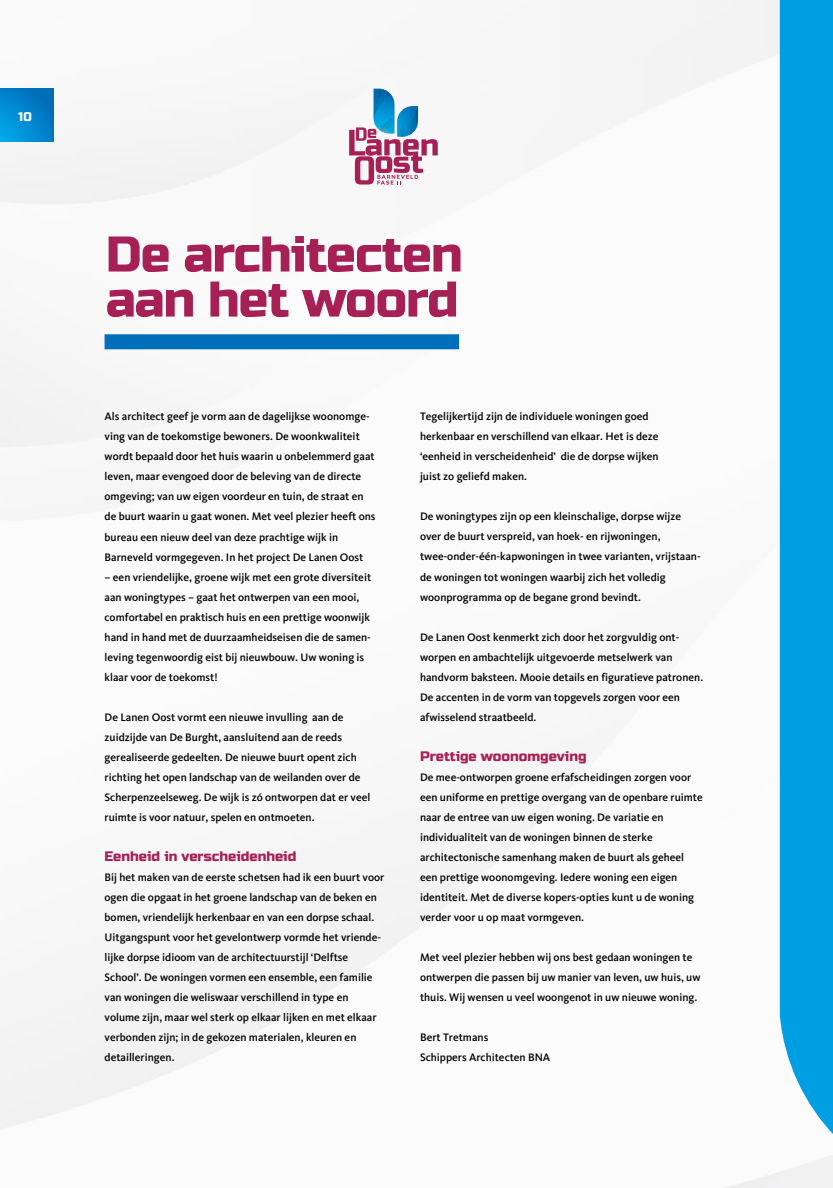
<style>
.page{position:relative;width:833px;height:1188px;background:#fff}
.page>*{position:absolute;margin:0;border:0;box-sizing:border-box;transform-origin:0 0}
.t1{font:50px/45px "Russo One";letter-spacing:-.02em;color:#a62055}
.t2{font:13.75px "Russo One";color:#a62055}
.t3{font:12.5px "Russo One";color:#fff}
.t4{font:500 11.25px/20px "Kievit";color:#000}
</style>
<div class="page">
<img style="left:0;top:0;width:780px;height:1187px">
<svg style="left:780px;top:0;width:53px;height:1187px;background:#13a6e4"></svg>
<div style="left:105px;top:334px;width:354px;height:15px;background:#006fb9"></div>
<svg style="left:0;top:89px;width:53px;height:53px;background:#0085cd"></svg>
<svg style="left:349px;top:89px;width:89px;height:95px"></svg>
<p class="t3" style="left:18px;top:109px;width:15px">10</p>
<h1 class="t1" style="left:106px;top:233px;width:358px">De architecten aan het woord</h1>
<p class="t4" style="left:105px;top:406px;width:272px">Als architect geef je vorm aan de dagelijkse woonomge&shy;ving van de toekomstige bewoners. De woonkwaliteit wordt bepaald door het huis waarin u onbelemmerd gaat leven, maar evengoed door de beleving van de directe omgeving; van uw eigen voordeur en tuin, de straat en de buurt waarin u gaat wonen. Met veel plezier heeft ons bureau een nieuw deel van deze prachtige wijk in Barneveld vormgegeven. In het project De Lanen Oost</p>
<p class="t4" style="left:105px;top:566px;width:268px">– een vriendelijke, groene wijk met een grote diversiteit aan woningtypes – gaat het ontwerpen van een mooi, comfortabel en praktisch huis en een prettige woonwijk hand in hand met de duurzaamheidseisen die de samen&shy;leving tegenwoordig eist bij nieuwbouw. Uw woning is klaar voor de toekomst!</p>
<p class="t4" style="left:105px;top:706px;width:267px">De Lanen Oost vormt een nieuwe invulling aan de zuidzijde van De Burght, aansluitend aan de reeds gerealiseerde gedeelten. De nieuwe buurt opent zich richting het open landschap van de weilanden over de Scherpenzeelseweg. De wijk is zó ontworpen dat er veel ruimte is voor natuur, spelen en ontmoeten.</p>
<p class="t2" style="left:105px;top:847px;width:193px">Eenheid in verscheidenheid</p>
<p class="t4" style="left:105px;top:866px;width:281px">Bij het maken van de eerste schetsen had ik een buurt voor ogen die opgaat in het groene landschap van de beken en bomen, vriendelijk herkenbaar en van een dorpse schaal.<br>Uitgangspunt voor het gevelontwerp vormde het vriende&shy;lijke dorpse idioom van de architectuurstijl ‘Delftse School’. De woningen vormen een ensemble, een familie van woningen die weliswaar verschillend in type en volume zijn, maar wel sterk op elkaar lijken en met elkaar verbonden zijn; in de gekozen materialen, kleuren en detailleringen.</p>
<p class="t4" style="left:420px;top:406px;width:240px">Tegelijkertijd zijn de individuele woningen goed herkenbaar en verschillend van elkaar. Het is deze ‘eenheid in verscheidenheid’ die de dorpse wijken juist zo geliefd maken.</p>
<p class="t4" style="left:420px;top:506px;width:282px">De woningtypes zijn op een kleinschalige, dorpse wijze over de buurt verspreid, van hoek- en rijwoningen, twee-onder-één-kapwoningen in twee varianten, vrijstaan&shy;de woningen tot woningen waarbij zich het volledig woonprogramma op de begane grond bevindt.</p>
<p class="t4" style="left:420px;top:626px;width:285px">De Lanen Oost kenmerkt zich door het zorgvuldig ont&shy;worpen en ambachtelijk uitgevoerde metselwerk van handvorm baksteen. Mooie details en figuratieve patronen.<br>De accenten in de vorm van topgevels zorgen voor een afwisselend straatbeeld.</p>
<p class="t2" style="left:420px;top:747px;width:168px">Prettige woonomgeving</p>
<p class="t4" style="left:420px;top:766px;width:284px">De mee-ontworpen groene erfafscheidingen zorgen voor een uniforme en prettige overgang van de openbare ruimte naar de entree van uw eigen woning. De variatie en individualiteit van de woningen binnen de sterke architectonische samenhang maken de buurt als geheel een prettige woonomgeving. Iedere woning een eigen identiteit. Met de diverse kopers-opties kunt u de woning verder voor u op maat vormgeven.</p>
<p class="t4" style="left:420px;top:946px;width:282px">Met veel plezier hebben wij ons best gedaan woningen te ontwerpen die passen bij uw manier van leven, uw huis, uw thuis. Wij wensen u veel woongenot in uw nieuwe woning.</p>
<p class="t4" style="left:420px;top:1026px;width:132px">Bert Tretmans<br>Schippers Architecten BNA</p>
</div>
